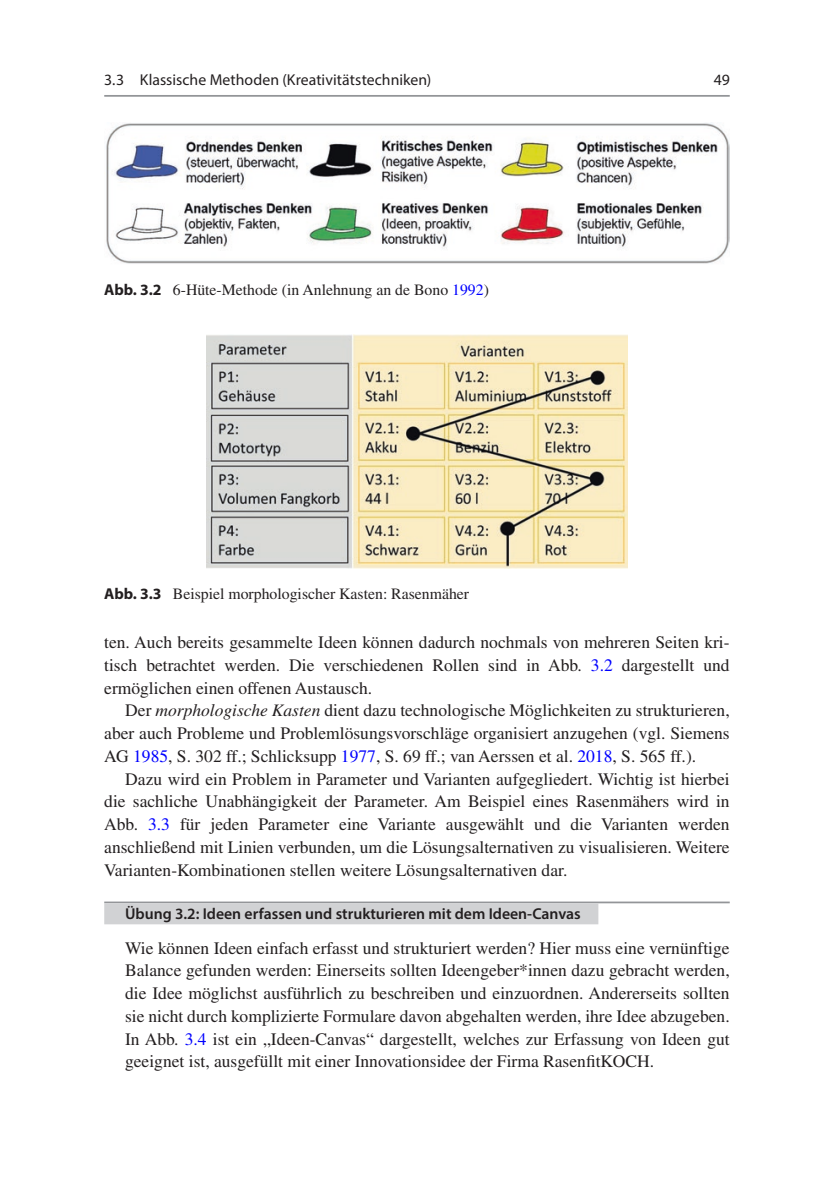
<style>
.page{position:relative;width:834px;height:1191px;background:#fff}
.page>*{position:absolute;margin:0;border:0;box-sizing:border-box;transform-origin:0 0}
.Text{font:17.5px/22.8px "Times LT Std";color:#231f20;text-align:justify}
.FormalPara_indt{font:17.5px/22.8px "Times LT Std";color:#231f20;text-align:justify}
.t1{font:15.75px "Times LT Std";color:#231f20}
.Formal_para_hd{font:600 15.75px "Myriad Pro";color:#231f20}
.t2{font:15.75px "Myriad Pro";letter-spacing:.005em;color:#231f20}
.s1{font-family:"Myriad Pro";font-weight:700}
.s2{color:#00f}
.s3{font-style:italic}
</style>
<div class="page">
<img style="left:106px;top:122px;width:623px;height:142px">
<img style="left:207px;top:334px;width:420px;height:234px">
<hr style="left:104px;top:901px;width:625px;height:2px;background:#939598">
<div style="left:104px;top:903px;width:494px;height:21px;background:#d1d2d4"></div>
<hr style="left:104px;top:95px;width:625px;height:2px;background:#939598">
<p class="t2" style="left:104px;top:70px;width:328px">3.3 Klassische Methoden (Kreativitätstechniken)</p>
<p class="t1" style="left:104px;top:281px;width:386px"><span class="s1">Abb. 3.2</span> 6-Hüte-Methode (in Anlehnung an de Bono <span class="s2">1992</span>)</p>
<p class="t2" style="left:713px;top:70px;width:17px">49</p>
<p class="t1" style="left:104px;top:585px;width:366px"><span class="s1">Abb. 3.3</span> Beispiel morphologischer Kasten: Rasenmäher</p>
<p class="Text" style="left:104px;top:631px;width:627px">ten. Auch bereits gesammelte Ideen können dadurch nochmals von mehreren Seiten kri&shy;tisch betrachtet werden. Die verschiedenen Rollen sind in Abb. <span class="s2">3.2</span> dargestellt und ermöglichen einen offenen Austausch.</p>
<p class="Text" style="left:104px;top:699px;width:627px;text-indent:21px">Der <span class="s3">morphologische Kasten</span> dient dazu technologische Möglichkeiten zu strukturieren, aber auch Probleme und Problemlösungsvorschläge organisiert anzugehen (vgl. Siemens AG <span class="s2">1985</span>, S. 302 ff.; Schlicksupp <span class="s2">1977</span>, S. 69 ff.; van Aerssen et al. <span class="s2">2018</span>, S. 565 ff.).</p>
<p class="Text" style="left:104px;top:767px;width:627px;text-indent:21px">Dazu wird ein Problem in Parameter und Varianten aufgegliedert. Wichtig ist hierbei die sachliche Unabhängigkeit der Parameter. Am Beispiel eines Rasenmähers wird in Abb. <span class="s2">3.3</span> für jeden Parameter eine Variante ausgewählt und die Varianten werden anschließend mit Linien verbunden, um die Lösungsalternativen zu visualisieren. Weitere Varianten-Kombinationen stellen weitere Lösungsalternativen dar.</p>
<p class="Formal_para_hd" style="left:125px;top:903px;width:457px">Übung 3.2: Ideen erfassen und strukturieren mit dem Ideen-Canvas</p>
<p class="FormalPara_indt" style="left:125px;top:936px;width:606px">Wie können Ideen einfach erfasst und strukturiert werden? Hier muss eine vernünftige Balance gefunden werden: Einerseits sollten Ideengeber*innen dazu gebracht werden, die Idee möglichst ausführlich zu beschreiben und einzuordnen. Andererseits sollten sie nicht durch komplizierte Formulare davon abgehalten werden, ihre Idee abzugeben.<br>In Abb. <span class="s2">3.4</span> ist ein „Ideen-Canvas“ dargestellt, welches zur Erfassung von Ideen gut geeignet ist, ausgefüllt mit einer Innovationsidee der Firma RasenfitKOCH.</p>
</div>
